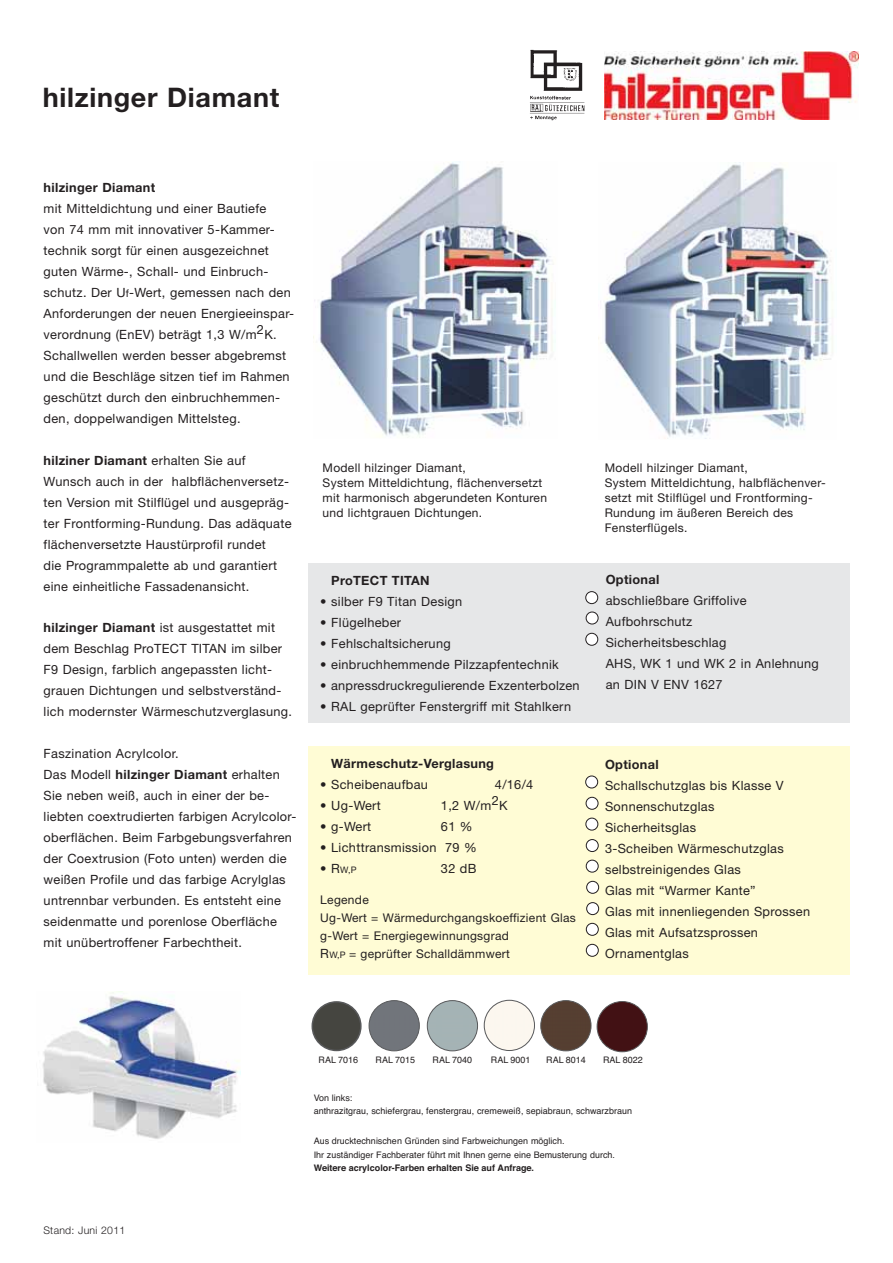
<style>
.page{position:relative;width:893px;height:1263px;background:#fff}
.page>*{position:absolute;margin:0;border:0;box-sizing:border-box;transform-origin:0 0}
.t1{font:700 27px "Helvetica Neue";letter-spacing:.025em;color:#231f20}
.t2{font:12.75px/21px "Helvetica Neue";letter-spacing:.025em;color:#231f20}
.t3{font:700 12.75px "Helvetica Neue";letter-spacing:.025em;color:#231f20}
.t4{font:12px/15px "Helvetica Neue";letter-spacing:.025em;color:#231f20}
.t5{font:300 10.5px "Helvetica Neue";letter-spacing:.025em;color:#231f20}
.t6{font:9px/13.5px "Helvetica";color:#231f20}
.t7{font:700 9px "Helvetica";color:#231f20}
.t8{font:9px "Helvetica Neue";color:#231f20}
.s1{font-size:10.5px}
.s2{font-weight:700}
.s3{color:#e6e7e8}
.s4{color:#fffcd5}
.s5{font-size:12.75px}
.s6{font-size:9px}
</style>
<div class="page">
<div style="left:308px;top:563px;width:542px;height:160px;background:#e6e7e8"></div>
<div style="left:586px;top:592px;width:12px;height:12px;background:#fff;border-radius:50%"></div>
<div style="left:585px;top:591px;width:13px;height:13px;border:1px solid #231f20;border-radius:50%"></div>
<div style="left:586px;top:612px;width:12px;height:12px;background:#fff;border-radius:50%"></div>
<div style="left:586px;top:612px;width:12px;height:12px;border:1px solid #231f20;border-radius:50%"></div>
<div style="left:586px;top:633px;width:12px;height:12px;background:#fff;border-radius:50%"></div>
<div style="left:585px;top:633px;width:13px;height:13px;border:1px solid #231f20;border-radius:50%"></div>
<div style="left:308px;top:746px;width:542px;height:229px;background:#fffcd5"></div>
<div style="left:586px;top:776px;width:12px;height:12px;background:#fff;border-radius:50%"></div>
<div style="left:585px;top:776px;width:13px;height:12px;border:1px solid #231f20;border-radius:50%"></div>
<div style="left:586px;top:797px;width:12px;height:12px;background:#fff;border-radius:50%"></div>
<div style="left:586px;top:797px;width:12px;height:13px;border:1px solid #231f20;border-radius:50%"></div>
<div style="left:586px;top:818px;width:12px;height:12px;background:#fff;border-radius:50%"></div>
<div style="left:585px;top:818px;width:13px;height:12px;border:1px solid #231f20;border-radius:50%"></div>
<div style="left:586px;top:840px;width:12px;height:12px;background:#fff;border-radius:50%"></div>
<div style="left:586px;top:839px;width:13px;height:13px;border:1px solid #231f20;border-radius:50%"></div>
<div style="left:586px;top:860px;width:12px;height:12px;background:#fff;border-radius:50%"></div>
<div style="left:586px;top:860px;width:12px;height:13px;border:1px solid #231f20;border-radius:50%"></div>
<div style="left:587px;top:881px;width:12px;height:12px;background:#fff;border-radius:50%"></div>
<div style="left:586px;top:881px;width:13px;height:13px;border:1px solid #231f20;border-radius:50%"></div>
<div style="left:587px;top:903px;width:12px;height:12px;background:#fff;border-radius:50%"></div>
<div style="left:586px;top:902px;width:13px;height:13px;border:1px solid #231f20;border-radius:50%"></div>
<div style="left:586px;top:923px;width:12px;height:12px;background:#fff;border-radius:50%"></div>
<div style="left:586px;top:923px;width:13px;height:13px;border:1px solid #231f20;border-radius:50%"></div>
<div style="left:586px;top:944px;width:12px;height:12px;background:#fff;border-radius:50%"></div>
<div style="left:586px;top:944px;width:13px;height:13px;border:1px solid #231f20;border-radius:50%"></div>
<img style="left:605px;top:51px;width:253px;height:69px">
<div style="left:427px;top:1001px;width:50px;height:50px;background:#a4b3b5;border-radius:50%"></div>
<div style="left:427px;top:1000px;width:51px;height:51px;border:1px solid #58595b;border-radius:50%"></div>
<div style="left:541px;top:1001px;width:50px;height:50px;background:#553f31;border-radius:50%"></div>
<div style="left:540px;top:1000px;width:51px;height:51px;border:1px solid #58595b;border-radius:50%"></div>
<div style="left:369px;top:1001px;width:50px;height:50px;background:#71757b;border-radius:50%"></div>
<div style="left:369px;top:1000px;width:51px;height:51px;border:1px solid #58595b;border-radius:50%"></div>
<div style="left:484px;top:1000px;width:50px;height:51px;background:#fcf7ef;border-radius:50%"></div>
<div style="left:484px;top:1000px;width:51px;height:51px;border:1px solid #58595b;border-radius:50%"></div>
<img style="left:530px;top:49px;width:55px;height:72px">
<div style="left:312px;top:1002px;width:49px;height:48px;background:#454540;border-radius:50%"></div>
<div style="left:311px;top:1001px;width:51px;height:50px;border:2px solid #58595b;border-radius:50%"></div>
<div style="left:597px;top:1002px;width:50px;height:50px;background:#421114;border-radius:50%"></div>
<div style="left:597px;top:1001px;width:51px;height:51px;border:1px solid #58595b;border-radius:50%"></div>
<img style="left:314px;top:162px;width:242px;height:275px">
<img style="left:42px;top:991px;width:198px;height:148px">
<img style="left:598px;top:162px;width:235px;height:277px">
<h1 class="t1" style="left:43px;top:88px;width:238px">hilzinger Diamant</h1>
<p class="t3" style="left:44px;top:183px;width:113px">hilzinger Diamant</p>
<p class="t2" style="left:44px;top:199px;width:252px">mit Mitteldichtung und einer Bautiefe<br>von 74 mm mit innovativer 5-Kammer&shy;technik sorgt für einen ausgezeichnet guten Wärme-, Schall- und Einbruch&shy;schutz. Der U<span class="s1">f</span>-Wert, gemessen nach den Anforderungen der neuen Energieeinspar&shy;verordnung (EnEV) beträgt 1,3 W/m2K.<br>Schallwellen werden besser abgebremst und die Beschläge sitzen tief im Rahmen geschützt durch den einbruchhemmen&shy;den, doppelwandigen Mittelsteg.</p>
<p class="t2" style="left:44px;top:451px;width:249px"><span class="s2">hilziner Diamant</span> erhalten Sie auf Wunsch auch in der halbflächenversetz&shy;ten Version mit Stilflügel und ausgepräg&shy;ter Frontforming-Rundung. Das adäquate flächenversetzte Haustürprofil rundet<br>die Programmpalette ab und garantiert eine einheitliche Fassadenansicht.</p>
<p class="t2" style="left:44px;top:619px;width:250px"><span class="s2">hilzinger Diamant</span> ist ausgestattet mit dem Beschlag ProTECT TITAN im silber F9 Design, farblich angepassten licht&shy;grauen Dichtungen und selbstverständ&shy;lich modernster Wärmeschutzverglasung.</p>
<p class="t2" style="left:44px;top:745px;width:254px">Faszination Acrylcolor.<br>Das Modell <span class="s2">hilzinger Diamant</span> erhalten Sie neben weiß, auch in einer der be&shy;liebten coextrudierten farbigen Acrylcolor&shy;oberflächen. Beim Farbgebungsverfahren der Coextrusion (Foto unten) werden die weißen Profile und das farbige Acrylglas untrennbar verbunden. Es entsteht eine seidenmatte und porenlose Oberfläche mit unübertroffener Farbechtheit.</p>
<p class="t4" style="left:323px;top:461px;width:226px">Modell hilzinger Diamant,<br>System Mitteldichtung, flächenversetzt mit harmonisch abgerundeten Konturen und lichtgrauen Dichtungen.</p>
<p class="t4" style="left:605px;top:461px;width:222px">Modell hilzinger Diamant,<br>System Mitteldichtung, halbflächenver&shy;setzt mit Stilflügel und Frontforming-<br>Rundung im äußeren Bereich des<br>Fensterflügels.</p>
<p class="t3" style="left:320px;top:576px;width:111px"><span class="s3">•</span> ProTECT TITAN</p>
<p class="t2" style="left:320px;top:593px;width:143px">• silber F9 Titan Design</p>
<p class="t2" style="left:320px;top:614px;width:82px">• Flügelheber</p>
<p class="t2" style="left:320px;top:635px;width:132px">• Fehlschaltsicherung</p>
<p class="t2" style="left:320px;top:656px;width:240px">• einbruchhemmende Pilzzapfentechnik</p>
<p class="t2" style="left:320px;top:677px;width:261px">• anpressdruckregulierende Exzenterbolzen</p>
<p class="t2" style="left:320px;top:698px;width:252px">• RAL geprüfter Fenstergriff mit Stahlkern</p>
<p class="t3" style="left:320px;top:759px;width:175px"><span class="s4">•</span> Wärmeschutz-Verglasung</p>
<p class="t2" style="left:320px;top:775px;width:109px">• Scheibenaufbau</p>
<p class="t2" style="left:495px;top:775px;width:40px">4/16/4</p>
<p class="t2" style="left:320px;top:796px;width:62px">• Ug-Wert</p>
<p class="t2" style="left:441px;top:796px;width:68px">1,2 W/m2K</p>
<p class="t2" style="left:320px;top:817px;width:52px">• g-Wert</p>
<p class="t2" style="left:441px;top:817px;width:33px">61 %</p>
<p class="t2" style="left:320px;top:838px;width:158px">• Lichttransmission 79 %</p>
<p class="t8" style="left:320px;top:866px;width:38px"><span class="s5">• R</span>W,P</p>
<p class="t2" style="left:441px;top:859px;width:37px">32 dB</p>
<p class="t4" style="left:320px;top:892px;width:257px;line-height:18px">Legende<br>Ug-Wert = Wärmedurchgangskoeffizient Glas g-Wert = Energiegewinnungsgrad<br><span class="s5">R</span><span class="s6">W,P</span> = geprüfter Schalldämmwert</p>
<p class="t3" style="left:606px;top:575px;width:55px">Optional</p>
<p class="t2" style="left:606px;top:591px;width:215px">abschließbare Griffolive<br>Aufbohrschutz<br>Sicherheitsbeschlag<br>AHS, WK 1 und WK 2 in Anlehnung an DIN V ENV 1627</p>
<p class="t3" style="left:605px;top:760px;width:55px">Optional</p>
<p class="t2" style="left:605px;top:776px;width:206px">Schallschutzglas bis Klasse V<br>Sonnenschutzglas<br>Sicherheitsglas<br>3-Scheiben Wärmeschutzglas selbstreinigendes Glas<br>Glas mit “Warmer Kante”<br>Glas mit innenliegenden Sprossen<br>Glas mit Aufsatzsprossen<br>Ornamentglas</p>
<p class="t5" style="left:43px;top:1227px;width:83px">Stand: Juni 2011</p>
<p class="t6" style="left:319px;top:1054px;width:41px">RAL 7016</p>
<p class="t6" style="left:375px;top:1054px;width:41px">RAL 7015</p>
<p class="t6" style="left:433px;top:1054px;width:41px">RAL 7040</p>
<p class="t6" style="left:491px;top:1054px;width:41px">RAL 9001</p>
<p class="t6" style="left:546px;top:1054px;width:41px">RAL 8014</p>
<p class="t6" style="left:603px;top:1054px;width:41px">RAL 8022</p>
<p class="t6" style="left:314px;top:1092px;width:320px">Von links:<br>anthrazitgrau, schiefergrau, fenstergrau, cremeweiß, sepiabraun, schwarzbraun</p>
<p class="t6" style="left:314px;top:1135px;width:303px">Aus drucktechnischen Gründen sind Farbweichungen möglich.<br>Ihr zuständiger Fachberater führt mit Ihnen gerne eine Bemusterung durch.</p>
<p class="t7" style="left:314px;top:1165px;width:222px">Weitere acrylcolor-Farben erhalten Sie auf Anfrage.</p>
</div>
